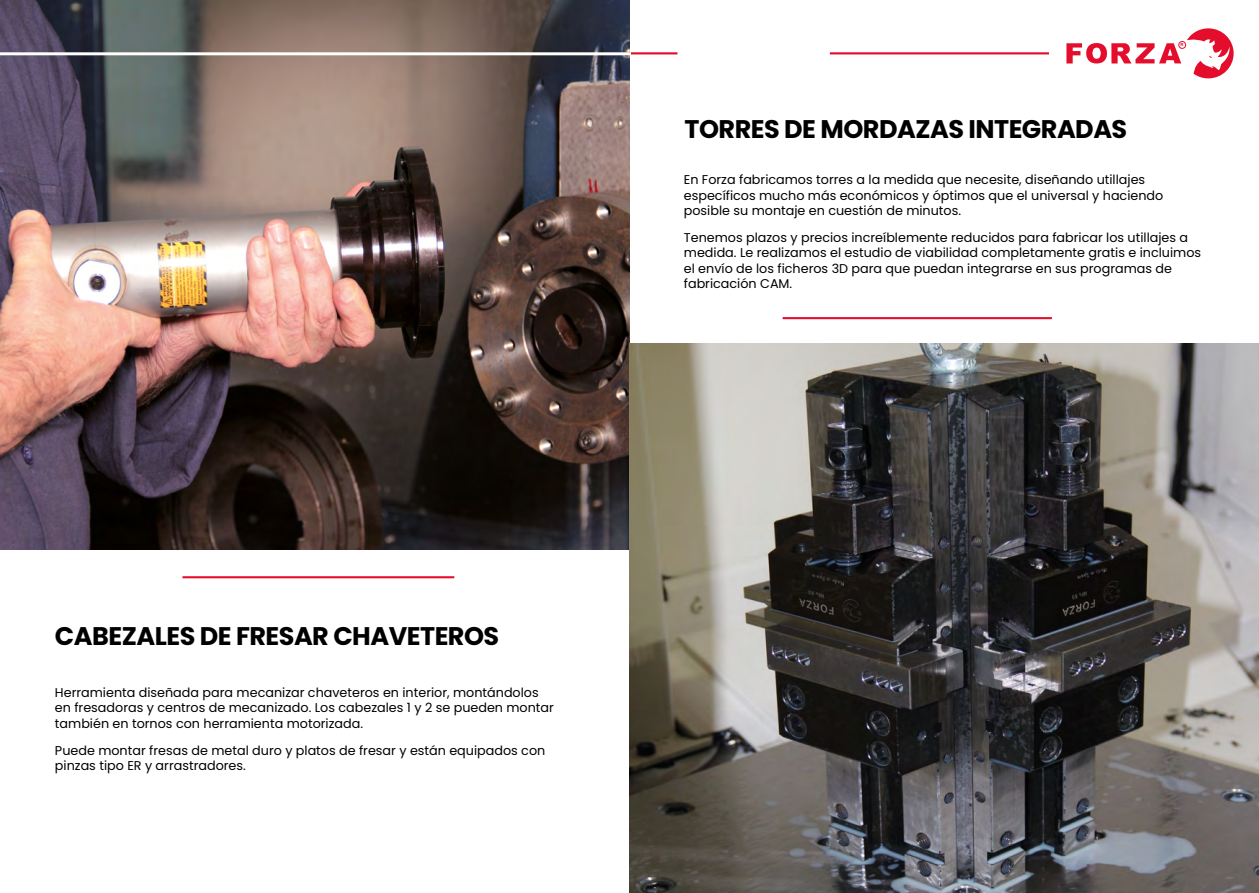
<style>
.page{position:relative;width:1259px;height:893px;background:#fff}
.page>*{position:absolute;margin:0;border:0;box-sizing:border-box;transform-origin:0 0}
.t1{font:700 25.5px "Poppins";letter-spacing:-.02em;color:#000}
.t2{font:12.75px/15.3px "Poppins";color:#000}
.t3{font:700 4.2px "Arial";color:#e40d2c}
</style>
<div class="page">
<svg style="left:1066px;top:28px;width:167px;height:50px"></svg>
<div style="left:1178px;top:41px;width:8px;height:8px;border:1px solid #e40d2c;border-radius:50%"></div>
<hr style="left:631px;top:52px;width:46px;height:2px;background:#e40d2c">
<hr style="left:830px;top:52px;width:219px;height:2px;background:#e40d2c">
<img style="left:0;top:0;width:630px;height:550px">
<img style="left:630px;top:343px;width:629px;height:550px">
<hr style="left:182px;top:576px;width:272px;height:2px;background:#e40d2c">
<hr style="left:782px;top:317px;width:270px;height:2px;background:#e40d2c">
<hr style="left:0;top:52px;width:631px;height:3px;background:#fff">
<h1 class="t1" style="left:684px;top:114px;width:444px">TORRES DE MORDAZAS INTEGRADAS</h1>
<p class="t3" style="left:1180px;top:42px;width:5px">R</p>
<p class="t2" style="left:684px;top:172px;width:481px">En Forza fabricamos torres a la medida que necesite, diseñando utillajes específicos mucho más económicos y óptimos que el universal y haciendo posible su montaje en cuestión de minutos.</p>
<p class="t2" style="left:684px;top:230px;width:519px">Tenemos plazos y precios increíblemente reducidos para fabricar los utillajes a medida. Le realizamos el estudio de viabilidad completamente gratis e incluimos el envío de los ficheros 3D para que puedan integrarse en sus programas de fabricación CAM.</p>
<h1 class="t1" style="left:55px;top:622px;width:446px">CABEZALES DE FRESAR CHAVETEROS</h1>
<p class="t2" style="left:55px;top:685px;width:500px">Herramienta diseñada para mecanizar chaveteros en interior, montándolos en fresadoras y centros de mecanizado. Los cabezales 1 y 2 se pueden montar también en tornos con herramienta motorizada.</p>
<p class="t2" style="left:55px;top:743px;width:492px">Puede montar fresas de metal duro y platos de fresar y están equipados con pinzas tipo ER y arrastradores.</p>
</div>
